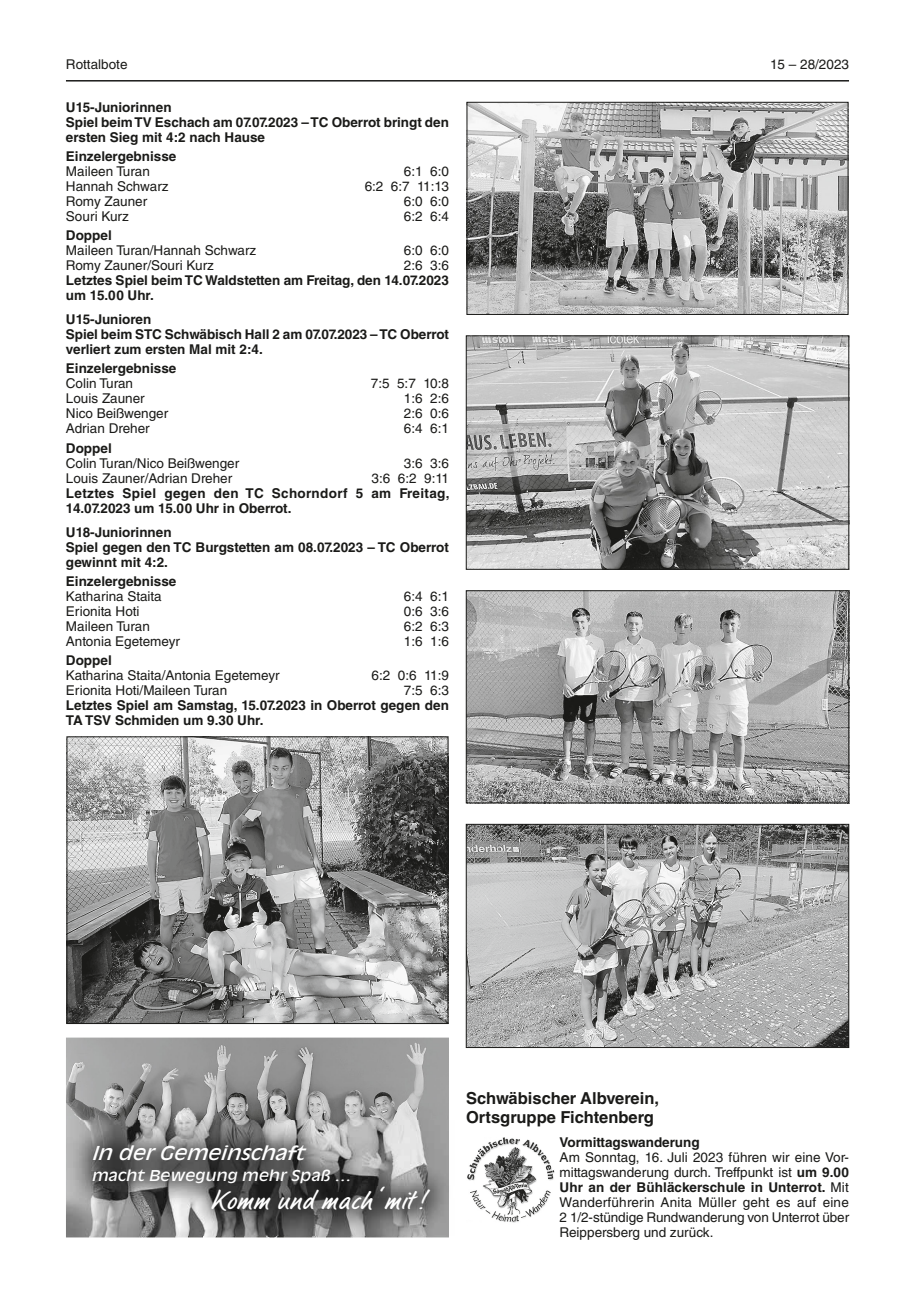
<style>
.page{position:relative;width:915px;height:1297px;background:#fff}
.page>*{position:absolute;margin:0;border:0;box-sizing:border-box;transform-origin:0 0}
.t1{font:27.9px "LP Bambus";letter-spacing:.015em;color:#fff;scale:1.08 1}
.t2{font:italic 18.9px "Antique Olive";color:#fff;scale:1.12 1}
.t3{font:700 16.5px/19.5px "Helvetica LT Std";color:#1a1a18}
.t4{font:italic 14.85px "Antique Olive";color:#fff;scale:1.12 1}
.t5{font:13.5px/15px "Helvetica LT Std";color:#1a1a18;text-align:justify}
.t6{font:700 13.5px/15px "Helvetica LT Std";color:#1a1a18}
.t7{font:700 13.5px/15px "Helvetica LT Std";letter-spacing:.025em;color:#1a1a18}
.s1{font-weight:700}
</style>
<div class="page">
<hr style="left:66px;top:80px;width:782px;height:2px;background:#1a1a18">
<img style="left:69px;top:739px;width:377px;height:283px">
<div style="left:67px;top:737px;width:381px;height:287px;border:1px solid #1a1a18"></div>
<img style="left:468px;top:104px;width:378px;height:209px">
<div style="left:466px;top:102px;width:382px;height:213px;border:1px solid #1a1a18"></div>
<img style="left:468px;top:338px;width:378px;height:229px">
<div style="left:466px;top:336px;width:382px;height:233px;border:1px solid #1a1a18"></div>
<img style="left:468px;top:592px;width:378px;height:209px">
<div style="left:466px;top:590px;width:382px;height:213px;border:1px solid #1a1a18"></div>
<img style="left:468px;top:826px;width:378px;height:220px">
<div style="left:466px;top:824px;width:382px;height:224px;border:1px solid #1a1a18"></div>
<img style="left:467px;top:1137px;width:87px;height:86px">
<img style="left:66px;top:1037px;width:383px;height:200px">
<img style="left:67px;top:1120px;width:382px;height:116px">
<p class="t5" style="left:66px;top:57px;width:63px">Rottalbote</p>
<p class="t5" style="left:769px;top:57px;width:80px">15 – 28/2023</p>
<p class="t6" style="left:66px;top:99px;width:384px">U15-Juniorinnen<br>Spiel beim TV Eschach am 07.07.2023 – TC Oberrot bringt den ersten Sieg mit 4:2 nach Hause</p>
<p class="t6" style="left:66px;top:149px;width:112px">Einzelergebnisse</p>
<p class="t5" style="left:66px;top:164px;width:85px">Maileen Turan</p>
<p class="t5" style="left:404px;top:164px;width:47px">6:1 6:0</p>
<p class="t5" style="left:66px;top:179px;width:104px">Hannah Schwarz</p>
<p class="t5" style="left:364px;top:179px;width:86px">6:2 6:7 11:13</p>
<p class="t5" style="left:66px;top:194px;width:83px">Romy Zauner</p>
<p class="t5" style="left:404px;top:194px;width:47px">6:0 6:0</p>
<p class="t5" style="left:66px;top:209px;width:64px">Souri Kurz</p>
<p class="t5" style="left:404px;top:209px;width:47px">6:2 6:4</p>
<p class="t6" style="left:66px;top:228px;width:47px">Doppel</p>
<p class="t5" style="left:66px;top:243px;width:192px">Maileen Turan/Hannah Schwarz</p>
<p class="t5" style="left:404px;top:243px;width:47px">6:0 6:0</p>
<p class="t5" style="left:66px;top:258px;width:149px">Romy Zauner/Souri Kurz</p>
<p class="t5" style="left:404px;top:258px;width:47px">2:6 3:6</p>
<p class="t6" style="left:66px;top:273px;width:384px">Letztes Spiel beim TC Waldstetten am Freitag, den 14.07.2023 um 15.00 Uhr.</p>
<p class="t6" style="left:66px;top:312px;width:384px">U15-Junioren<br>Spiel beim STC Schwäbisch Hall 2 am 07.07.2023 – TC Oberrot verliert zum ersten Mal mit 2:4.</p>
<p class="t6" style="left:66px;top:361px;width:112px">Einzelergebnisse</p>
<p class="t5" style="left:66px;top:376px;width:69px">Colin Turan</p>
<p class="t5" style="left:371px;top:376px;width:80px">7:5 5:7 10:8</p>
<p class="t5" style="left:66px;top:391px;width:80px">Louis Zauner</p>
<p class="t5" style="left:404px;top:391px;width:47px">1:6 2:6</p>
<p class="t5" style="left:66px;top:406px;width:104px">Nico Beißwenger</p>
<p class="t5" style="left:404px;top:406px;width:47px">2:6 0:6</p>
<p class="t5" style="left:66px;top:421px;width:85px">Adrian Dreher</p>
<p class="t5" style="left:404px;top:421px;width:47px">6:4 6:1</p>
<p class="t6" style="left:66px;top:440px;width:47px">Doppel</p>
<p class="t5" style="left:66px;top:456px;width:175px">Colin Turan/Nico Beißwenger</p>
<p class="t5" style="left:404px;top:456px;width:47px">3:6 3:6</p>
<p class="t5" style="left:66px;top:471px;width:168px">Louis Zauner/Adrian Dreher</p>
<p class="t5" style="left:371px;top:471px;width:79px">3:6 6:2 9:11</p>
<p class="t7" style="left:66px;top:485px;width:385px">Letztes Spiel gegen den TC Schorndorf 5 am Freitag,<br>14.07.2023 um 15.00 Uhr in Oberrot.</p>
<p class="t6" style="left:66px;top:524px;width:384px">U18-Juniorinnen<br>Spiel gegen den TC Burgstetten am 08.07.2023 – TC Oberrot gewinnt mit 4:2.</p>
<p class="t6" style="left:66px;top:573px;width:112px">Einzelergebnisse</p>
<p class="t5" style="left:66px;top:589px;width:97px">Katharina Staita</p>
<p class="t5" style="left:404px;top:589px;width:47px">6:4 6:1</p>
<p class="t5" style="left:66px;top:604px;width:75px">Erionita Hoti</p>
<p class="t5" style="left:404px;top:604px;width:47px">0:6 3:6</p>
<p class="t5" style="left:66px;top:619px;width:85px">Maileen Turan</p>
<p class="t5" style="left:404px;top:619px;width:47px">6:2 6:3</p>
<p class="t5" style="left:66px;top:634px;width:115px">Antonia Egetemeyr</p>
<p class="t5" style="left:404px;top:634px;width:47px">1:6 1:6</p>
<p class="t6" style="left:66px;top:653px;width:47px">Doppel</p>
<p class="t5" style="left:66px;top:668px;width:215px">Katharina Staita/Antonia Egetemeyr</p>
<p class="t5" style="left:371px;top:668px;width:79px">6:2 0:6 11:9</p>
<p class="t5" style="left:66px;top:683px;width:163px">Erionita Hoti/Maileen Turan</p>
<p class="t5" style="left:404px;top:683px;width:47px">7:5 6:3</p>
<p class="t6" style="left:66px;top:698px;width:384px">Letztes Spiel am Samstag, 15.07.2023 in Oberrot gegen den<br>TA TSV Schmiden um 9.30 Uhr.</p>
<h2 class="t2" style="left:92px;top:1142px;width:191px">In der Gemeinschaft</h2>
<p class="t4" style="left:92px;top:1167px;width:233px">macht Bewegung mehr Spaß …</p>
<h1 class="t1" style="left:210px;top:1183px;width:198px">Komm und mach‘ mit !</h1>
<p class="t3" style="left:466px;top:1088px;width:194px">Schwäbischer Albverein,<br>Ortsgruppe Fichtenberg</p>
<p class="t6" style="left:559px;top:1135px;width:141px">Vormittagswanderung</p>
<p class="t5" style="left:559px;top:1150px;width:291px">Am Sonntag, 16. Juli 2023 führen wir eine Vor&shy;mittagswanderung durch. Treffpunkt ist <span class="s1">um 9.00<br>Uhr an der Bühläckerschule in Unterrot.</span> Mit Wanderführerin Anita Müller geht es auf eine 2 1/2-stündige Rundwanderung von Unterrot über Reippersberg und zurück.</p>
</div>
